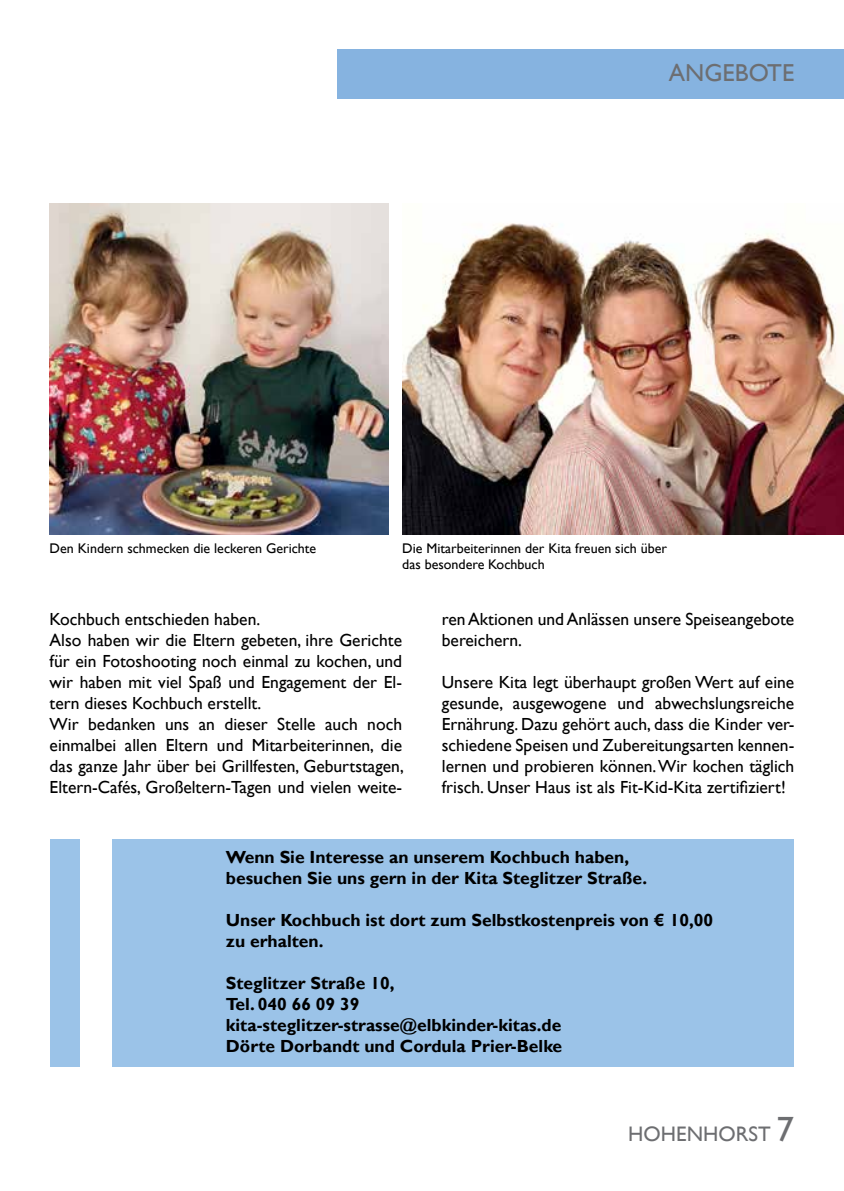
<style>
.page{position:relative;width:844px;height:1191px;background:#fff}
.page>*{position:absolute;margin:0;border:0;box-sizing:border-box;transform-origin:0 0}
.t1{font:24.5px "Gill Sans";color:#6d6e71}
.t2{font:21px "Gill Sans";color:#6d6e71}
.t3{font:17.5px/21px "Gill Sans";color:#000}
.t4{font:700 17.5px/21px "Gill Sans";color:#000}
.t5{font:14px/16.8px "Gill Sans";color:#000}
.s1{font-size:35px}
</style>
<div class="page">
<div style="left:112px;top:839px;width:682px;height:228px;background:#9bc3e8"></div>
<img style="left:402px;top:223px;width:441px;height:311px">
<img style="left:50px;top:203px;width:339px;height:331px">
<div style="left:337px;top:50px;width:506px;height:49px;background:#86b3e0"></div>
<div style="left:50px;top:839px;width:29px;height:228px;background:#9bc3e8"></div>
<h1 class="t1" style="left:668px;top:59px;width:127px">ANGEBOTE</h1>
<p class="t5" style="left:50px;top:540px;width:268px">Den Kindern schmecken die leckeren Gerichte</p>
<p class="t5" style="left:402px;top:540px;width:266px">Die Mitarbeiterinnen der Kita freuen sich über das besondere Kochbuch</p>
<p class="t3" style="left:50px;top:609px;width:355px">Kochbuch entschieden haben.<br>Also haben wir die Eltern gebeten, ihre Gerichte für ein Fotoshooting noch einmal zu kochen, und wir haben mit viel Spaß und Engagement der El&shy;tern dieses Kochbuch erstellt.<br>Wir bedanken uns an dieser Stelle auch noch einmalbei allen Eltern und Mitarbeiterinnen, die das ganze Jahr über bei Grillfesten, Geburtstagen, Eltern-Cafés, Großeltern-Tagen und vielen weite-</p>
<p class="t3" style="left:442px;top:609px;width:354px">ren Aktionen und Anlässen unsere Speiseangebote bereichern.</p>
<p class="t3" style="left:442px;top:672px;width:354px;text-align:justify">Unsere Kita legt überhaupt großen Wert auf eine gesunde, ausgewogene und abwechslungsreiche Ernährung. Dazu gehört auch, dass die Kinder ver&shy;schiedene Speisen und Zubereitungsarten kennen&shy;lernen und probieren können. Wir kochen täglich frisch. Unser Haus ist als Fit-Kid-Kita zertifiziert!</p>
<p class="t4" style="left:226px;top:846px;width:423px">Wenn Sie Interesse an unserem Kochbuch haben, besuchen Sie uns gern in der Kita Steglitzer Straße.</p>
<p class="t4" style="left:226px;top:909px;width:488px">Unser Kochbuch ist dort zum Selbstkostenpreis von € 10,00 zu erhalten.</p>
<p class="t4" style="left:226px;top:972px;width:338px">Steglitzer Straße 10,<br>Tel. 040 66 09 39 kita-steglitzer-strasse@elbkinder-kitas.de<br>Dörte Dorbandt und Cordula Prier-Belke</p>
<p class="t2" style="left:628px;top:1121px;width:167px">HOHENHORST <span class="s1">7</span></p>
</div>
